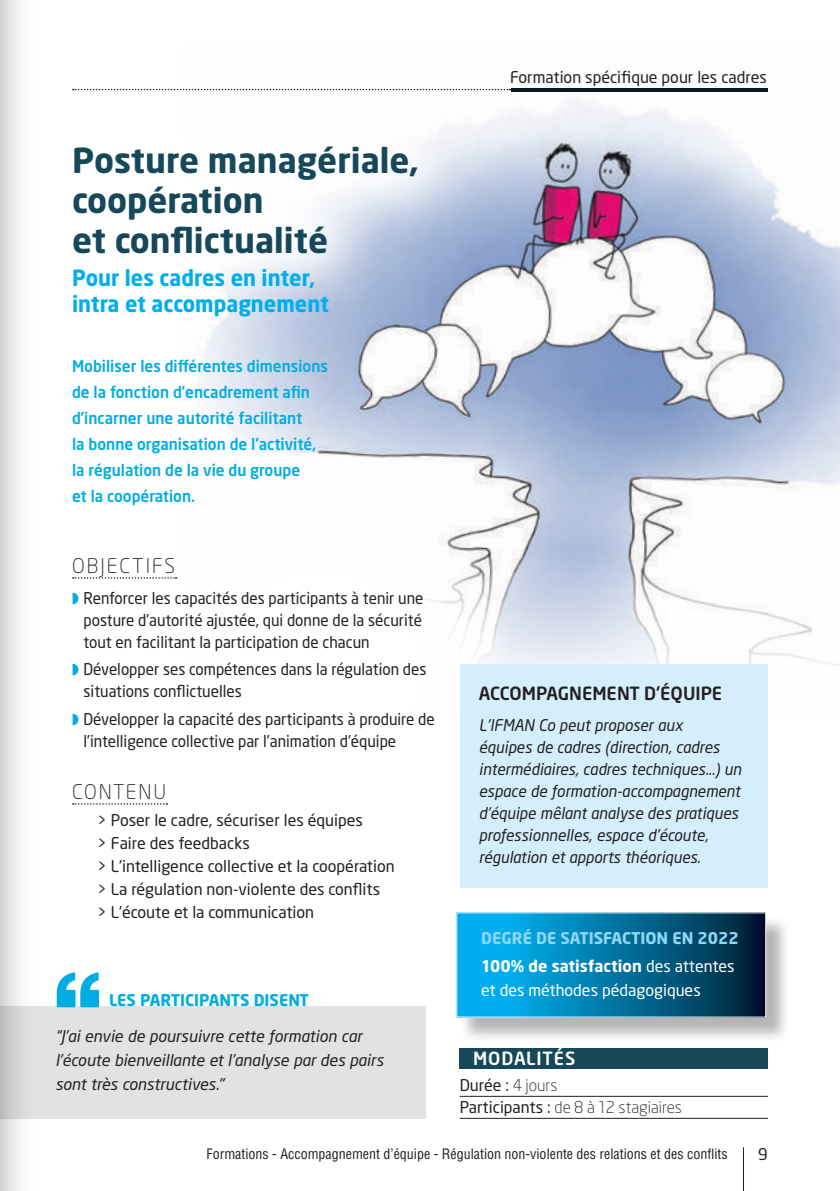
<style>
.page{position:relative;width:840px;height:1191px;background:#fff}
.page>*{position:absolute;margin:0;border:0;box-sizing:border-box;transform-origin:0 0}
.t1{font:700 34px/40px "Neo Sans W1 G";color:#174859}
.t2{font:700 22px/26px "Neo Sans W1 G";color:#00aeef;scale:.96 1}
.t3{font:300 20px "Neo Sans W1 G";letter-spacing:.1em;color:#231f20}
.t4{font:500 18px "Neo Sans W1 G";color:#231f20}
.t5{font:500 18px "Neo Sans W1 G";letter-spacing:.05em;color:#fff}
.t6{font:16px/22px "Neo Sans W1 G";color:#231f20;scale:.95 1}
.t7{font:italic 16px/22px "Neo Sans W1 G";color:#231f20;scale:.96 1}
.t8{font:16px/23px "Neo Sans W1 G";color:#231f20}
.t9{font:500 16px/26px "Neo Sans W1 G";color:#00ade1;scale:.96 1}
.t10{font:italic 16px/24px "Neo Sans W1 G";color:#231f20}
.t11{font:700 16px/28.4px "Neo Sans W1 G";color:#8dd7f7}
.t12{font:300 16px/22px "Neo Sans W1 G";color:#231f20}
.t13{font:16px "Neo Sans W1 G";color:#fff}
.t14{font:700 16px "Neo Sans W1 G";color:#00ade1}
.t15{font:condensed 14px "Helvetica";color:#231f20}
.s1{color:#fff}
.s2{font-weight:400;color:#fff}
.s3{font-weight:400}
</style>
<div class="page">
<hr style="left:742px;top:1147px;width:1px;height:44px;background:#231f20">
<img style="left:200px;top:88px;width:639px;height:635px">
<div style="left:127px;top:478px;width:386px;height:386px;background:#fff;border-radius:50%"></div>
<div style="left:0;top:1006px;width:425px;height:113px;background:#e1e2e4"></div>
<svg style="left:475px;top:89px;width:35px;height:1px"></svg>
<hr style="left:511px;top:88px;width:256px;height:4px;background:#071822">
<svg style="left:0;top:0;width:21px;height:1191px"></svg>
<svg style="left:56px;top:972px;width:43px;height:36px"></svg>
<svg style="left:14px;top:87px;width:461px;height:227px"></svg>
<svg style="left:73px;top:577px;width:103px;height:1px"></svg>
<hr style="left:459px;top:1096px;width:308px;height:1px;background:#231f20">
<hr style="left:459px;top:1118px;width:308px;height:1px;background:#231f20">
<div style="left:459px;top:1047px;width:308px;height:21px;background:#174859"></div>
<svg style="left:73px;top:803px;width:94px;height:1px"></svg>
<div style="left:459px;top:915px;width:331px;height:127px;background:#231f20;opacity:.33"></div>
<svg style="left:458px;top:914px;width:305px;height:101px;background:#0072a0"></svg>
<div style="left:460px;top:664px;width:307px;height:224px;background:#d4effb"></div>
<h1 class="t1" style="left:72px;top:140px;width:348px">Posture managériale, coopération<br>et conflictualité</h1>
<h2 class="t2" style="left:72px;top:265px;width:269px">Pour les cadres en inter, intra et accompagnement</h2>
<p class="t9" style="left:72px;top:352px;width:268px">Mobiliser les différentes dimensions de la fonction d’encadrement afin d’incarner une autorité facilitant<br>la bonne organisation de l'activité, la régulation de la vie du groupe<br>et la coopération.</p>
<p class="t3" style="left:72px;top:553px;width:104px">OBJECTIFS</p>
<p class="t6" style="left:83px;top:586px;width:359px;text-align:justify">Renforcer les capacités des participants à tenir une posture d’autorité ajustée, qui donne de la sécurité tout en facilitant la participation de chacun</p>
<p class="t6" style="left:83px;top:658px;width:362px">Développer ses compétences dans la régulation des situations conflictuelles</p>
<p class="t6" style="left:83px;top:708px;width:371px">Développer la capacité des participants à produire de l’intelligence collective par l'animation d'équipe</p>
<p class="t3" style="left:72px;top:779px;width:96px">CONTENU</p>
<p class="t8" style="left:97px;top:808px;width:299px">&gt; Poser le cadre, sécuriser les équipes<br>&gt; Faire des feedbacks<br>&gt; L'intelligence collective et la coopération &gt; La régulation non-violente des conflits<br>&gt; L'écoute et la communication</p>
<p class="t14" style="left:109px;top:989px;width:201px">LES PARTICIPANTS DISENT</p>
<p class="t10" style="left:55px;top:1024px;width:329px">“J’ai envie de poursuivre cette formation car l’écoute bienveillante et l’analyse par des pairs sont très constructives."</p>
<p class="t8" style="left:510px;top:65px;width:258px">Formation spécifique pour les cadres</p>
<p class="t4" style="left:478px;top:682px;width:245px">ACCOMPAGNEMENT D'ÉQUIPE</p>
<p class="t7" style="left:478px;top:713px;width:274px">L'IFMAN Co peut proposer aux<br>équipes de cadres (direction, cadres intermédiaires, cadres techniques...) un espace de formation-accompagnement d'équipe mêlant analyse des pratiques professionnelles, espace d'écoute, régulation et apports théoriques.</p>
<p class="t11" style="left:481px;top:923px;width:259px">DEGRÉ DE SATISFACTION EN 2022<br><span class="s1">100% de satisfaction</span> <span class="s2">des attentes</span></p>
<p class="t13" style="left:481px;top:980px;width:221px">et des méthodes pédagogiques</p>
<p class="t5" style="left:473px;top:1046px;width:104px">MODALITÉS</p>
<p class="t12" style="left:459px;top:1074px;width:223px"><span class="s3">Durée :</span> 4 jours<br><span class="s3">Participants :</span> de 8 à 12 stagiaires</p>
<p class="t15" style="left:206px;top:1145px;width:522px">Formations - Accompagnement d’équipe - Régulation non-violente des relations et des conflits</p>
<p class="t8" style="left:757px;top:1142px;width:11px">9</p>
</div>
